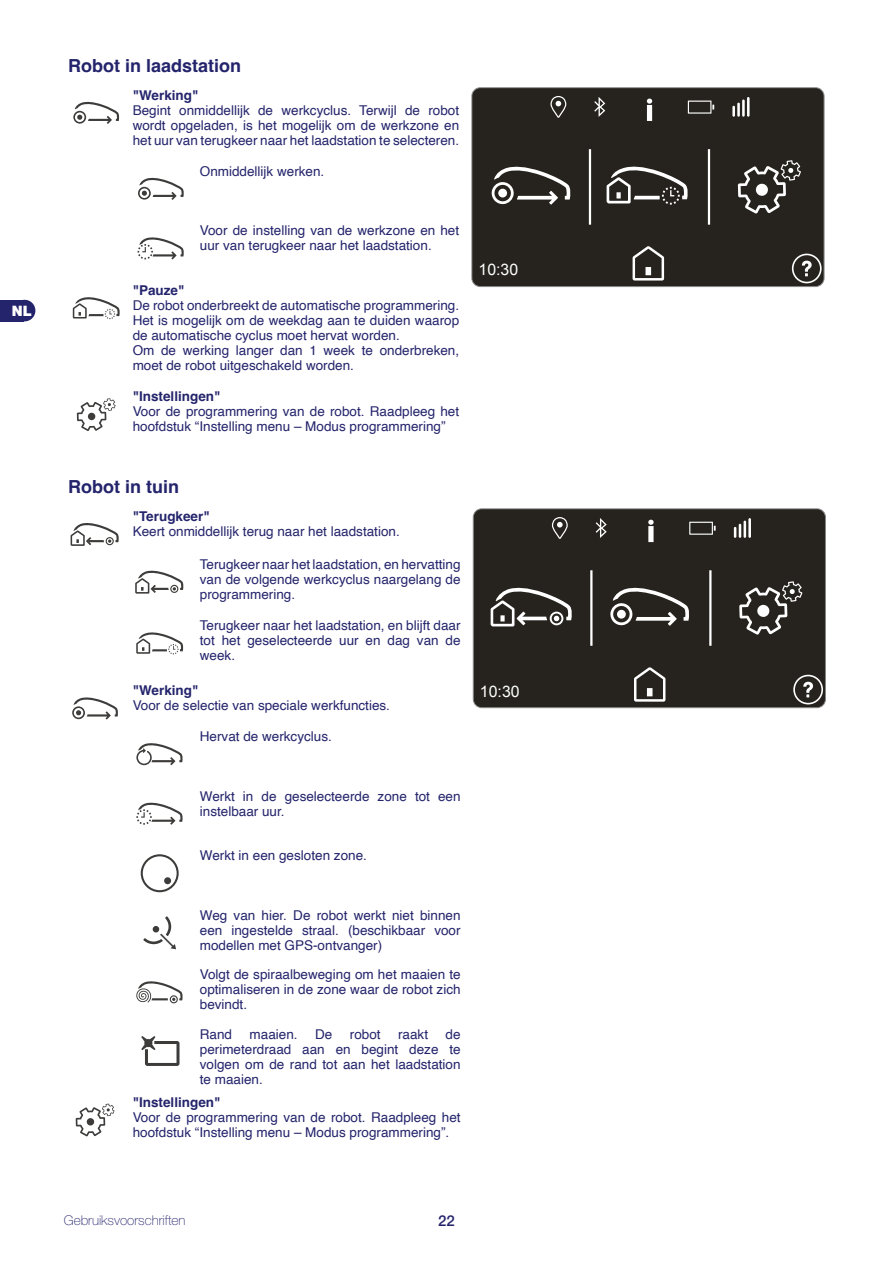
<style>
.page{position:relative;width:893px;height:1263px;background:#fff}
.page>*{position:absolute;margin:0;border:0;box-sizing:border-box;transform-origin:0 0}
.t1{font:700 18px "Helvetica";color:#24246c}
.t2{font:15.9px "Arial";color:#fff}
.t3{font:500 15px "Helvetica Neue LT Std";color:#24246c}
.t4{font:900 14.4px "Helvetica Neue LT Std";color:#fff}
.t5{font:13.5px/15px "Helvetica";color:#24246c;text-align:justify}
.t6{font:700 13.5px "Helvetica";color:#24246c}
.t7{font:100 13.5px "Helvetica Neue LT Std";color:#24246c}
</style>
<div class="page">
<div style="left:0;top:300px;width:24px;height:21px;background:#24246c"></div>
<div style="left:14px;top:300px;width:21px;height:21px;background:#24246c;border-radius:50%"></div>
<svg style="left:73px;top:101px;width:47px;height:23px"></svg>
<div style="left:473px;top:88px;width:351px;height:199px;background:#26231e"></div>
<svg style="left:688px;top:101px;width:26px;height:13px"></svg>
<svg style="left:550px;top:96px;width:16px;height:22px"></svg>
<svg style="left:594px;top:97px;width:11px;height:20px"></svg>
<svg style="left:633px;top:246px;width:31px;height:35px"></svg>
<div style="left:645px;top:267px;width:6px;height:8px;background:#fff"></div>
<svg style="left:738px;top:160px;width:63px;height:53px"></svg>
<svg style="left:491px;top:166px;width:80px;height:39px"></svg>
<hr style="left:589px;top:149px;width:2px;height:76px;background:#fff">
<hr style="left:708px;top:149px;width:2px;height:76px;background:#fff">
<svg style="left:792px;top:254px;width:30px;height:29px"></svg>
<svg style="left:647px;top:99px;width:5px;height:22px"></svg>
<hr style="left:747px;top:97px;width:2px;height:20px;background:#fff">
<hr style="left:742px;top:100px;width:3px;height:17px;background:#fff">
<hr style="left:737px;top:103px;width:3px;height:14px;background:#fff">
<svg style="left:732px;top:106px;width:3px;height:11px"></svg>
<svg style="left:607px;top:166px;width:82px;height:39px"></svg>
<div style="left:471px;top:87px;width:353px;height:200px;border:1px solid #878787;border-radius:9px"></div>
<svg style="left:138px;top:177px;width:46px;height:23px"></svg>
<svg style="left:138px;top:237px;width:46px;height:22px"></svg>
<svg style="left:73px;top:297px;width:47px;height:22px"></svg>
<svg style="left:77px;top:398px;width:39px;height:33px"></svg>
<svg style="left:71px;top:523px;width:48px;height:23px"></svg>
<div style="left:473px;top:509px;width:352px;height:199px;background:#26231e"></div>
<svg style="left:689px;top:522px;width:27px;height:13px"></svg>
<svg style="left:552px;top:517px;width:16px;height:22px"></svg>
<svg style="left:596px;top:518px;width:11px;height:20px"></svg>
<svg style="left:634px;top:667px;width:31px;height:35px"></svg>
<div style="left:647px;top:688px;width:5px;height:8px;background:#fff"></div>
<svg style="left:739px;top:581px;width:63px;height:54px"></svg>
<svg style="left:491px;top:587px;width:82px;height:39px"></svg>
<svg style="left:610px;top:587px;width:80px;height:39px"></svg>
<hr style="left:590px;top:570px;width:2px;height:76px;background:#fff">
<hr style="left:709px;top:570px;width:2px;height:76px;background:#fff">
<svg style="left:793px;top:675px;width:30px;height:29px"></svg>
<svg style="left:648px;top:520px;width:6px;height:22px"></svg>
<hr style="left:748px;top:518px;width:3px;height:20px;background:#fff">
<svg style="left:734px;top:521px;width:12px;height:17px"></svg>
<div style="left:473px;top:508px;width:353px;height:200px;border:1px solid #878787;border-radius:9px"></div>
<svg style="left:135px;top:570px;width:49px;height:24px"></svg>
<svg style="left:136px;top:632px;width:48px;height:22px"></svg>
<svg style="left:72px;top:697px;width:46px;height:22px"></svg>
<svg style="left:136px;top:743px;width:47px;height:22px"></svg>
<svg style="left:136px;top:802px;width:47px;height:23px"></svg>
<svg style="left:141px;top:854px;width:38px;height:38px"></svg>
<svg style="left:143px;top:916px;width:33px;height:33px"></svg>
<svg style="left:136px;top:981px;width:47px;height:22px"></svg>
<svg style="left:141px;top:1036px;width:38px;height:30px"></svg>
<svg style="left:76px;top:1103px;width:38px;height:33px"></svg>
<p class="t4" style="left:12px;top:302px;width:22px">NL</p>
<h1 class="t1" style="left:68px;top:55px;width:175px">Robot in laadstation</h1>
<p class="t6" style="left:133px;top:87px;width:67px">"Werking"</p>
<p class="t5" style="left:133px;top:103px;width:328px">Begint onmiddellijk de werkcyclus. Terwijl de robot wordt opgeladen, is het mogelijk om de werkzone en het uur van terugkeer naar het laadstation te selecteren.</p>
<p class="t5" style="left:200px;top:164px;width:126px">Onmiddellijk werken.</p>
<p class="t5" style="left:200px;top:223px;width:261px">Voor de instelling van de werkzone en het uur van terugkeer naar het laadstation.</p>
<p class="t6" style="left:133px;top:282px;width:53px">"Pauze"</p>
<p class="t5" style="left:133px;top:298px;width:328px;text-align:left">De robot onderbreekt de automatische programmering.<br>Het is mogelijk om de weekdag aan te duiden waarop de automatische cyclus moet hervat worden.<br>Om de werking langer dan 1 week te onderbreken, moet de robot uitgeschakeld worden.</p>
<p class="t6" style="left:133px;top:388px;width:89px">"Instellingen"</p>
<p class="t5" style="left:133px;top:404px;width:328px">Voor de programmering van de robot. Raadpleeg het hoofdstuk “Instelling menu – Modus programmering”</p>
<h1 class="t1" style="left:68px;top:476px;width:112px">Robot in tuin</h1>
<p class="t6" style="left:133px;top:508px;width:79px">"Terugkeer"</p>
<p class="t5" style="left:133px;top:524px;width:269px">Keert onmiddellijk terug naar het laadstation.</p>
<p class="t5" style="left:200px;top:557px;width:262px">Terugkeer naar het laadstation, en hervatting van de volgende werkcyclus naargelang de programmering.</p>
<p class="t5" style="left:200px;top:618px;width:262px">Terugkeer naar het laadstation, en blijft daar tot het geselecteerde uur en dag van de week.</p>
<p class="t6" style="left:133px;top:682px;width:67px">"Werking"</p>
<p class="t5" style="left:133px;top:698px;width:259px">Voor de selectie van speciale werkfuncties.</p>
<p class="t5" style="left:200px;top:729px;width:134px">Hervat de werkcyclus.</p>
<p class="t5" style="left:200px;top:789px;width:262px">Werkt in de geselecteerde zone tot een instelbaar uur.</p>
<p class="t5" style="left:200px;top:848px;width:169px">Werkt in een gesloten zone.</p>
<p class="t5" style="left:200px;top:908px;width:262px">Weg van hier. De robot werkt niet binnen een ingestelde straal. (beschikbaar voor modellen met GPS-ontvanger)</p>
<p class="t5" style="left:200px;top:967px;width:262px">Volgt de spiraalbeweging om het maaien te optimaliseren in de zone waar de robot zich bevindt.</p>
<p class="t5" style="left:200px;top:1027px;width:34px">Rand</p>
<p class="t5" style="left:250px;top:1027px;width:50px">maaien.</p>
<p class="t5" style="left:315px;top:1027px;width:19px">De</p>
<p class="t5" style="left:350px;top:1027px;width:32px">robot</p>
<p class="t5" style="left:398px;top:1027px;width:32px">raakt</p>
<p class="t5" style="left:200px;top:1027px;width:262px;text-indent:246px">de perimeterdraad aan en begint deze te volgen om de rand tot aan het laadstation te maaien.</p>
<p class="t6" style="left:133px;top:1094px;width:89px">"Instellingen"</p>
<p class="t5" style="left:133px;top:1110px;width:329px">Voor de programmering van de robot. Raadpleeg het hoofdstuk “Instelling menu – Modus programmering”.</p>
<p class="t2" style="left:478px;top:259px;width:41px">10:30</p>
<p class="t2" style="left:480px;top:681px;width:41px">10:30</p>
<p class="t7" style="left:64px;top:1212px;width:123px">Gebruiksvoorschriften</p>
<p class="t3" style="left:438px;top:1211px;width:18px">22</p>
</div>
